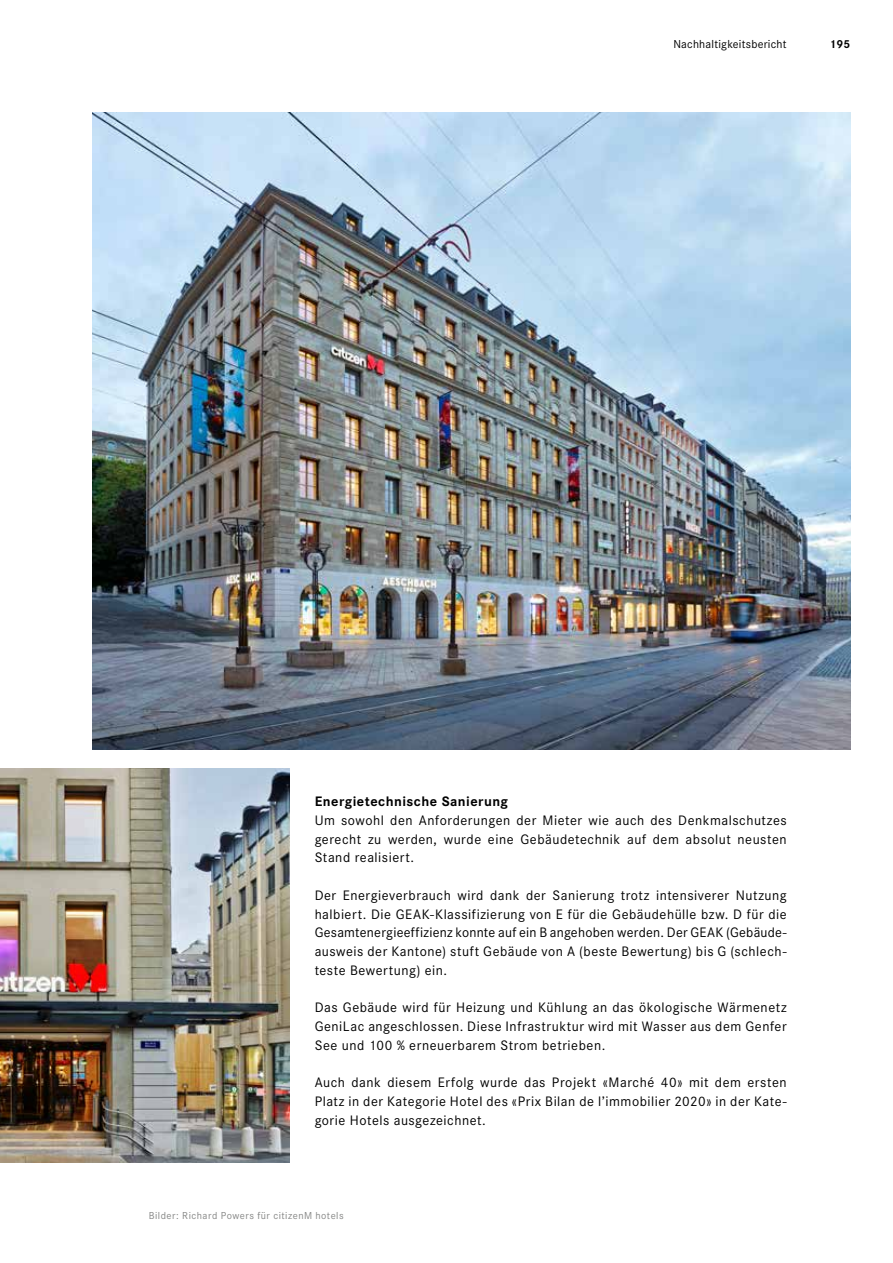
<style>
.page{position:relative;width:893px;height:1263px;background:#fff}
.page>*{position:absolute;margin:0;border:0;box-sizing:border-box;transform-origin:0 0}
.t1{font:14.25px/18.8px "Corporate S";letter-spacing:.035em;color:#000;text-align:justify}
.t2{font:700 14.25px "Corporate S";letter-spacing:.03em;color:#000}
.t3{font:12px "Corporate S";letter-spacing:.02em;color:#000}
.t4{font:700 12px "Corporate S";color:#000}
.t5{font:10.5px "Corporate S";letter-spacing:.045em;color:#868786}
</style>
<div class="page">
<img style="left:93px;top:112px;width:757px;height:638px">
<img style="left:0;top:769px;width:289px;height:393px">
<p class="t3" style="left:673px;top:36px;width:115px">Nachhaltigkeitsbericht</p>
<p class="t4" style="left:829px;top:35px;width:22px">195</p>
<p class="t2" style="left:315px;top:791px;width:195px">Energietechnische Sanierung</p>
<p class="t1" style="left:315px;top:810px;width:473px">Um sowohl den Anforderungen der Mieter wie auch des Denkmalschutzes gerecht zu werden, wurde eine Gebäudetechnik auf dem absolut neusten Stand realisiert.</p>
<p class="t1" style="left:315px;top:885px;width:474px">Der Energieverbrauch wird dank der Sanierung trotz intensiverer Nutzung halbiert. Die GEAK-Klassifizierung von E für die Gebäudehülle bzw. D für die Gesamtenergieeffizienz konnte auf ein B angehoben werden. Der GEAK (Gebäude&shy;ausweis der Kantone) stuft Gebäude von A (beste Bewertung) bis G (schlech&shy;teste Bewertung) ein.</p>
<p class="t1" style="left:315px;top:998px;width:474px">Das Gebäude wird für Heizung und Kühlung an das ökologische Wärmenetz GeniLac angeschlossen. Diese Infrastruktur wird mit Wasser aus dem Genfer See und 100 % erneuerbarem Strom betrieben.</p>
<p class="t1" style="left:315px;top:1073px;width:473px">Auch dank diesem Erfolg wurde das Projekt «Marché 40» mit dem ersten Platz in der Kategorie Hotel des «Prix Bilan de l’immobilier 2020» in der Kate&shy;gorie Hotels ausgezeichnet.</p>
<p class="t5" style="left:149px;top:1208px;width:196px">Bilder: Richard Powers für citizenM hotels</p>
</div>
